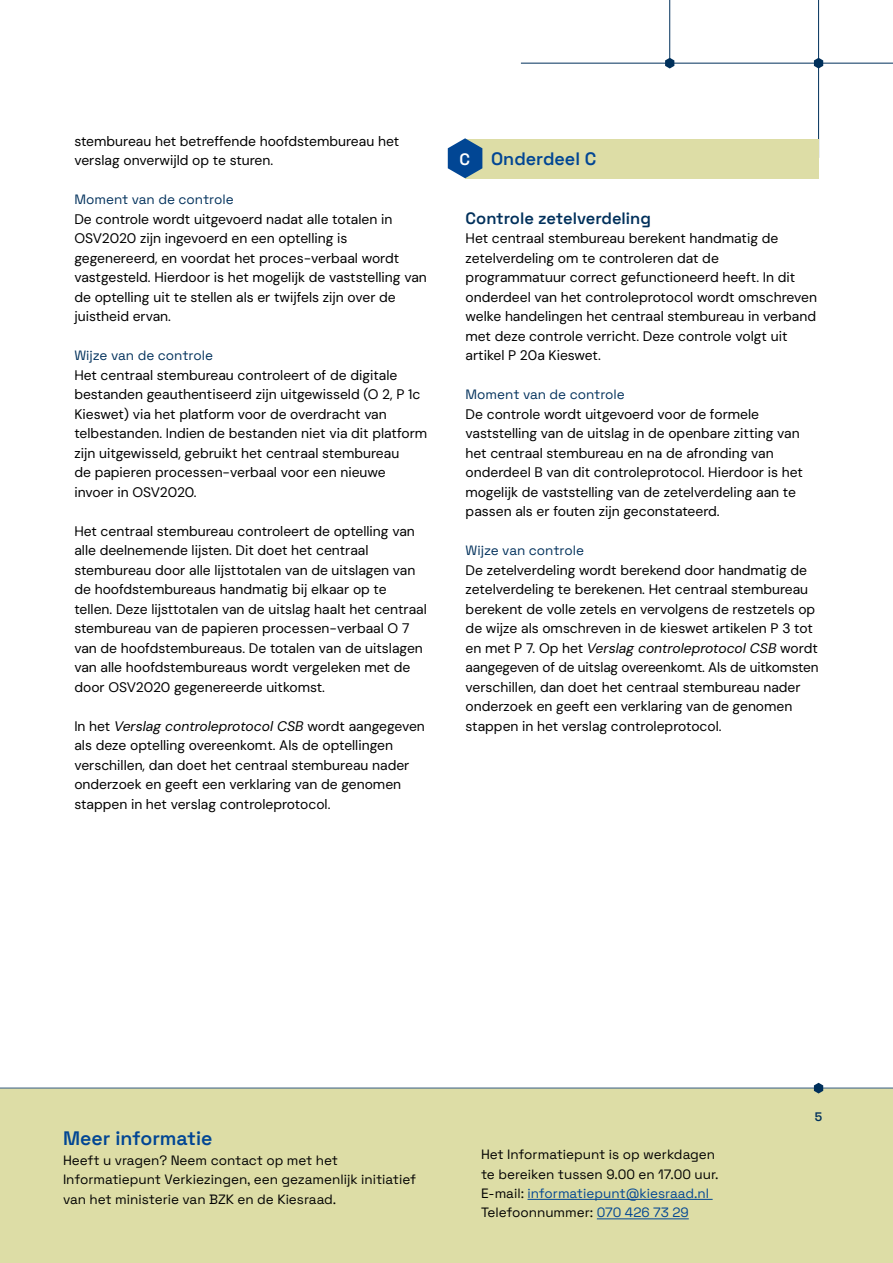
<style>
.page{position:relative;width:893px;height:1263px;background:#fff}
.page>*{position:absolute;margin:0;border:0;box-sizing:border-box;transform-origin:0 0}
.Onderdeel_balk{font:600 19.5px "Space Grotesk";color:#014694}
.Onderdeel_balk-2{font:600 18px "Space Grotesk";color:#014694}
.H3_Paragraafkop{font:600 16.5px "Space Grotesk";color:#00305b}
.t1{font:600 16.5px "Space Grotesk";color:#fff}
.P_Broodtekst{font:13.8px/19.5px "DM Sans Regular 2";color:#000}
.Onderdeel_balk-3{font:13.5px/19.5px "Space Grotesk";color:#000}
.H4_Alineakop{font:13.5px "Space Grotesk";color:#00305b}
.t2{font:600 12.3px "Space Grotesk";color:#00305b}
.s1{font-family:"DM Sans"}
.s2{font-family:"DM Sans";font-style:italic}
.s3{color:#014694}
</style>
<div class="page">
<hr style="left:669px;top:0;width:1px;height:63px;background:#00305b">
<hr style="left:521px;top:63px;width:372px;height:1px;background:#00305b">
<hr style="left:818px;top:0;width:1px;height:158px;background:#00305b">
<svg style="left:665px;top:58px;width:9px;height:11px"></svg>
<svg style="left:814px;top:58px;width:9px;height:11px"></svg>
<hr style="left:0;top:1088px;width:893px;height:1px;background:#00305b">
<div style="left:6px;top:1095px;width:881px;height:162px;background:#dddda6"></div>
<hr style="left:528px;top:1199px;width:185px;height:1px;background:#014694">
<hr style="left:597px;top:1218px;width:92px;height:1px;background:#014694">
<div style="left:0;top:1089px;width:893px;height:174px;border:12px solid #dddda6"></div>
<svg style="left:814px;top:1083px;width:9px;height:10px"></svg>
<div style="left:466px;top:139px;width:353px;height:40px;background:#dddda6"></div>
<svg style="left:448px;top:138px;width:34px;height:40px"></svg>
<p class="P_Broodtekst" style="left:74px;top:131px;width:326px">stembureau het betreffende hoofdstembureau het verslag onverwijld op te sturen.</p>
<h4 class="H4_Alineakop" style="left:74px;top:189px;width:161px">Moment van de controle</h4>
<p class="P_Broodtekst" style="left:74px;top:209px;width:354px">De controle wordt uitgevoerd nadat alle totalen in <span class="s1">OSV2020 zijn ingevoerd en een optelling is </span>gegenereerd, en voordat het proces-verbaal wordt vastgesteld. Hierdoor is het mogelijk de vaststelling van de optelling uit te stellen als er twijfels zijn over de juistheid ervan.</p>
<h4 class="H4_Alineakop" style="left:74px;top:345px;width:140px">Wijze van de controle</h4>
<p class="P_Broodtekst" style="left:74px;top:365px;width:354px">Het centraal stembureau controleert of de digitale <span class="s1">bestanden geauthentiseerd zijn uitgewisseld (O 2, P 1c Kieswet) via het platform voor de overdracht van </span>telbestanden. Indien de bestanden niet via dit platform zijn uitgewisseld, gebruikt het centraal stembureau<br>de papieren processen-verbaal voor een nieuwe <span class="s1">invoer in OSV2020.</span></p>
<p class="P_Broodtekst" style="left:74px;top:521px;width:354px">Het centraal stembureau controleert de optelling van alle deelnemende lijsten. Dit doet het centraal stembureau door alle lijsttotalen van de uitslagen van de hoofdstembureaus handmatig bij elkaar op te tellen. Deze lijsttotalen van de uitslag haalt het centraal stembureau van de papieren processen-verbaal O 7 van de hoofdstembureaus. De totalen van de uitslagen van alle hoofdstembureaus wordt vergeleken met de <span class="s1">door OSV2020 gegenereerde uitkomst.</span></p>
<p class="P_Broodtekst" style="left:74px;top:716px;width:352px">In het <span class="s2">Verslag controleprotocol CSB</span> wordt aangegeven <span class="s1">als deze optelling overeenkomt. Als de optellingen </span>verschillen, dan doet het centraal stembureau nader onderzoek en geeft een verklaring van de genomen stappen in het verslag controleprotocol.</p>
<p class="t1" style="left:459px;top:146px;width:12px">C</p>
<p class="Onderdeel_balk-2" style="left:491px;top:145px;width:107px">Onderdeel C</p>
<h3 class="H3_Paragraafkop" style="left:466px;top:205px;width:187px">Controle zetelverdeling</h3>
<p class="P_Broodtekst" style="left:466px;top:229px;width:353px">Het centraal stembureau berekent handmatig de zetelverdeling om te controleren dat de programmatuur correct gefunctioneerd heeft. In dit onderdeel van het controleprotocol wordt omschreven welke handelingen het centraal stembureau in verband met deze controle verricht. Deze controle volgt uit <span class="s1">artikel P 20a Kieswet.</span></p>
<h4 class="H4_Alineakop" style="left:466px;top:384px;width:161px">Moment van de controle</h4>
<p class="P_Broodtekst" style="left:466px;top:404px;width:339px">De controle wordt uitgevoerd voor de formele vaststelling van de uitslag in de openbare zitting van het centraal stembureau en na de afronding van onderdeel B van dit controleprotocol. Hierdoor is het mogelijk de vaststelling van de zetelverdeling aan te passen als er fouten zijn geconstateerd.</p>
<h4 class="H4_Alineakop" style="left:466px;top:540px;width:120px">Wijze van controle</h4>
<p class="P_Broodtekst" style="left:466px;top:560px;width:354px">De zetelverdeling wordt berekend door handmatig de zetelverdeling te berekenen. Het centraal stembureau berekent de volle zetels en vervolgens de restzetels op <span class="s1">de wijze als omschreven in de kieswet artikelen P 3 tot en met P 7. Op het</span> <span class="s2">Verslag controleprotocol CSB</span> wordt <span class="s1">aangegeven of de uitslag overeenkomt. Als de uitkomsten </span>verschillen, dan doet het centraal stembureau nader onderzoek en geeft een verklaring van de genomen stappen in het verslag controleprotocol.</p>
<p class="t2" style="left:815px;top:1107px;width:9px">5</p>
<p class="Onderdeel_balk" style="left:63px;top:1123px;width:151px">Meer informatie</p>
<p class="Onderdeel_balk-3" style="left:63px;top:1149px;width:355px">Heeft u vragen? Neem contact op met het<br>Informatiepunt Verkiezingen, een gezamenlijk initiatief van het ministerie van BZK en de Kiesraad.</p>
<p class="Onderdeel_balk-3" style="left:481px;top:1144px;width:239px">Het Informatiepunt is op werkdagen te bereiken tussen 9.00 en 17.00 uur.<br>E-mail: <span class="s3">informatiepunt@kiesraad.nl </span>Telefoonnummer: <span class="s3">070 426 73 29</span></p>
</div>
